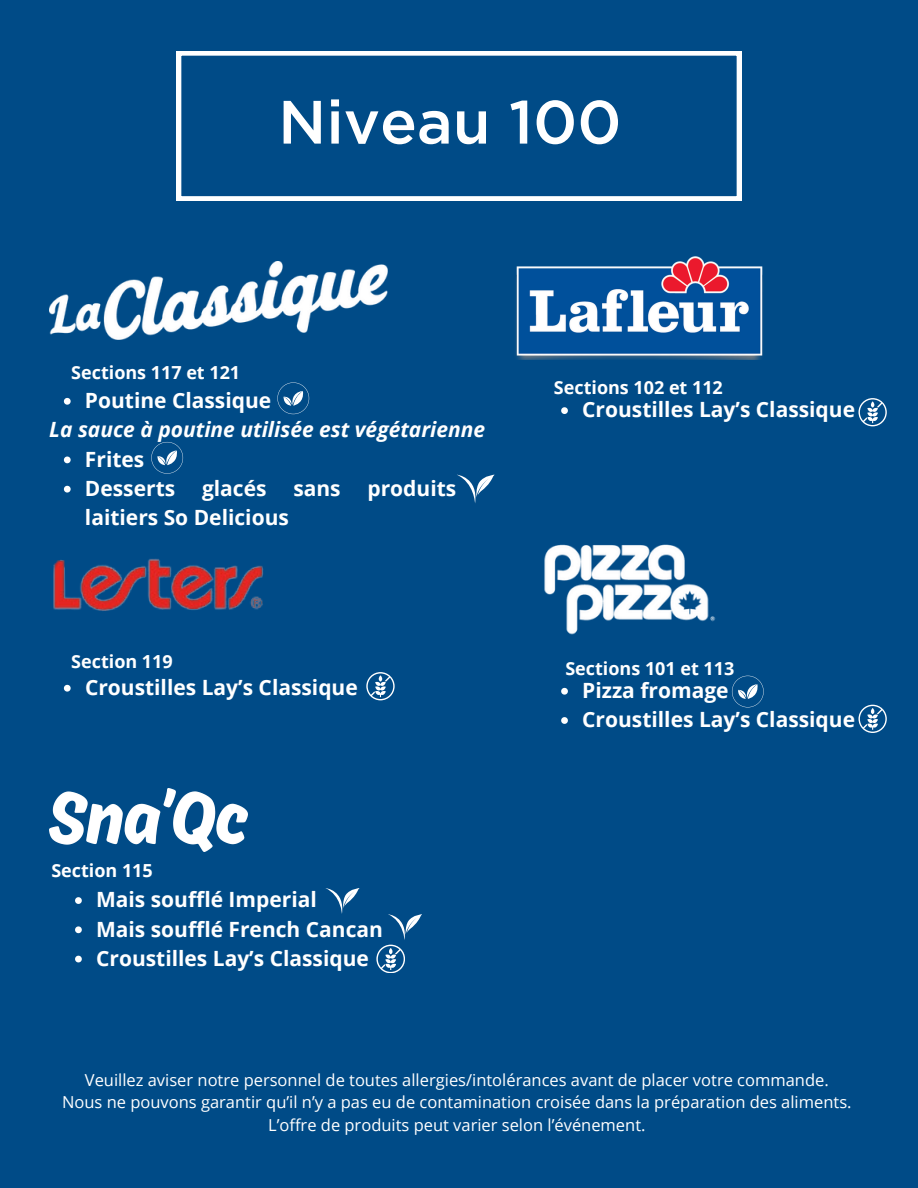
<style>
.page{position:relative;width:918px;height:1188px;background:#004b87}
.page>*{position:absolute;margin:0;border:0;box-sizing:border-box;transform-origin:0 0}
.t1{font:500 61.05px "Gotham";color:#fff}
.t2{font:700 21px "Open Sans";color:#fff}
.t3{font:italic 700 21px "Open Sans";color:#fff}
.t4{font:700 18px "Open Sans";color:#fff}
.t5{font:16.5px "Open Sans";color:#fff}
</style>
<div class="page">
<img style="left:49px;top:262px;width:339px;height:77px">
<img style="left:516px;top:256px;width:247px;height:104px">
<img style="left:49px;top:788px;width:198px;height:63px">
<img style="left:53px;top:485px;width:211px;height:204px">
<svg style="left:64px;top:398px;width:7px;height:7px"></svg>
<svg style="left:75px;top:897px;width:7px;height:7px"></svg>
<svg style="left:75px;top:926px;width:7px;height:7px"></svg>
<svg style="left:75px;top:956px;width:7px;height:6px"></svg>
<svg style="left:277px;top:382px;width:32px;height:32px"></svg>
<svg style="left:64px;top:457px;width:7px;height:6px"></svg>
<svg style="left:64px;top:486px;width:7px;height:7px"></svg>
<svg style="left:151px;top:442px;width:32px;height:32px"></svg>
<svg style="left:457px;top:475px;width:38px;height:28px"></svg>
<svg style="left:376px;top:914px;width:46px;height:59px"></svg>
<svg style="left:561px;top:407px;width:7px;height:7px"></svg>
<svg style="left:859px;top:398px;width:28px;height:28px"></svg>
<svg style="left:366px;top:672px;width:28px;height:28px"></svg>
<img style="left:544px;top:544px;width:188px;height:148px">
<svg style="left:561px;top:688px;width:7px;height:7px"></svg>
<svg style="left:561px;top:717px;width:7px;height:7px"></svg>
<svg style="left:859px;top:705px;width:28px;height:28px"></svg>
<svg style="left:732px;top:676px;width:32px;height:31px"></svg>
<svg style="left:325px;top:888px;width:34px;height:26px"></svg>
<svg style="left:64px;top:685px;width:7px;height:7px"></svg>
<svg style="left:177px;top:51px;width:564px;height:150px"></svg>
<p class="t1" style="left:278px;top:99px;width:345px">Niveau 100</p>
<p class="t4" style="left:71px;top:360px;width:170px">Sections 117 et 121</p>
<p class="t2" style="left:85px;top:386px;width:188px">Poutine Classique</p>
<h2 class="t3" style="left:49px;top:415px;width:437px">La sauce à poutine utilisée est végétarienne</h2>
<p class="t2" style="left:85px;top:444px;width:61px">Frites</p>
<h4 class="t2" style="left:85px;top:473px;width:92px">Desserts</h4>
<h4 class="t2" style="left:202px;top:473px;width:66px">glacés</h4>
<h4 class="t2" style="left:293px;top:473px;width:49px">sans</h4>
<h4 class="t2" style="left:367px;top:473px;width:90px">produits</h4>
<h4 class="t2" style="left:85px;top:503px;width:205px">laitiers So Delicious</h4>
<p class="t4" style="left:554px;top:375px;width:170px">Sections 102 et 112</p>
<p class="t2" style="left:582px;top:395px;width:274px">Croustilles Lay’s Classique</p>
<p class="t4" style="left:71px;top:649px;width:103px">Section 119</p>
<p class="t4" style="left:565px;top:656px;width:170px">Sections 101 et 113</p>
<h4 class="t2" style="left:85px;top:673px;width:274px">Croustilles Lay’s Classique</h4>
<p class="t4" style="left:51px;top:857px;width:103px">Section 115</p>
<p class="t2" style="left:96px;top:885px;width:222px">Mais soufflé Imperial</p>
<p class="t2" style="left:96px;top:914px;width:288px">Mais soufflé French Cancan</p>
<p class="t2" style="left:96px;top:943px;width:274px">Croustilles Lay’s Classique</p>
<p class="t2" style="left:582px;top:676px;width:148px">Pizza fromage</p>
<p class="t2" style="left:582px;top:705px;width:274px">Croustilles Lay’s Classique</p>
<p class="t5" style="left:85px;top:1068px;width:745px">Veuillez aviser notre personnel de toutes allergies/intolérances avant de placer votre commande.</p>
<p class="t5" style="left:62px;top:1091px;width:791px">Nous ne pouvons garantir qu’il n’y a pas eu de contamination croisée dans la préparation des aliments.</p>
<h4 class="t5" style="left:268px;top:1113px;width:379px">L’offre de produits peut varier selon l’événement.</h4>
</div>
